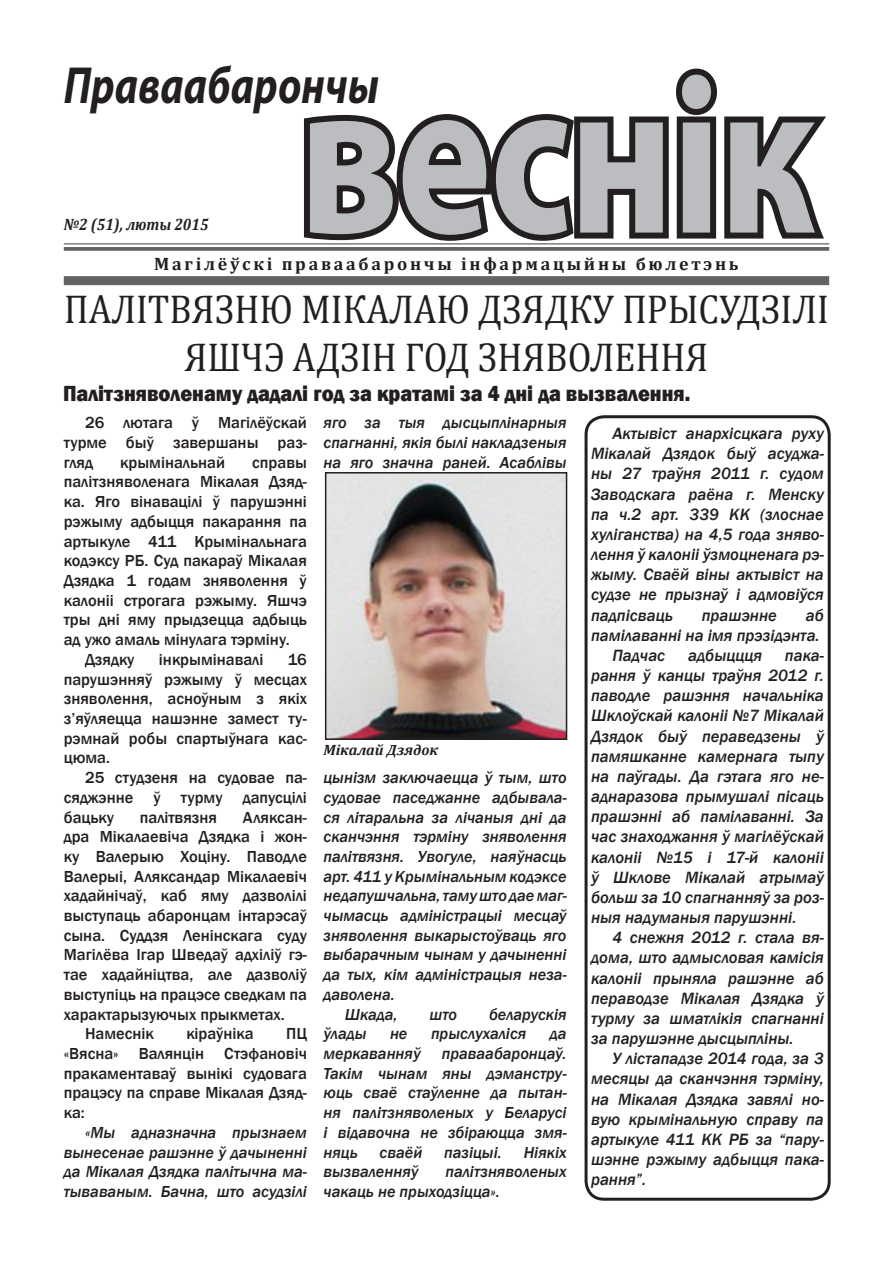
<style>
.page{position:relative;width:893px;height:1263px;background:#fff}
.page>*{position:absolute;margin:0;border:0;box-sizing:border-box;transform-origin:0 0}
.t1{font:700 225px "Myriad Pro";letter-spacing:-.01em;color:#bcbdc0;scale:.8 1}
.t2{font:italic 700 52.5px "Myriad Pro";color:#231f20;scale:.8 1}
.t3{font:40.5px/48.6px "Cambria Math";color:#231f20;text-align:center;scale:.9 1}
.t4{font:800 22.5px "Franklin Gothic";color:#231f20;scale:.9 1}
.t5{font:700 18px "Cambria";letter-spacing:.15em;color:#231f20}
.t6{font:italic 500 16.8px/20.1px "Franklin Gothic";color:#231f20;text-align:justify}
.t7{font:italic 700 16.5px "Cambria";color:#231f20;scale:.9 1}
.t8{font:500 16.35px/19.6px "Franklin Gothic";color:#231f20;text-align:justify}
.t9{font:italic 500 16.35px/19.6px "Franklin Gothic";color:#231f20;text-align:justify}
.t10{font:italic 700 15px "Cambria";color:#231f20}
</style>
<div class="page">
<svg style="left:296px;top:68px;width:534px;height:177px"></svg>
<hr style="left:64px;top:243px;width:765px;height:1px;background:#636366">
<svg style="left:64px;top:247px;width:765px;height:4px;background:#6c6c6f"></svg>
<div style="left:64px;top:276px;width:765px;height:9px;background:#636366"></div>
<img style="left:328px;top:475px;width:236px;height:262px">
<div style="left:325px;top:472px;width:242px;height:268px;border:2px solid #231f20"></div>
<div style="left:585px;top:415px;width:246px;height:786px;border:3px solid #231f20;border-radius:18px"></div>
<p class="t2" style="left:64px;top:51px;width:395px">Праваабарончы</p>
<p class="t1" style="left:299px;top:10px;width:646px">веснiк</p>
<p class="t7" style="left:64px;top:213px;width:162px">№2 (51), люты 2015</p>
<p class="t5" style="left:154px;top:251px;width:586px">Магілёўскі праваабарончы інфармацыйны бюлетэнь</p>
<p class="t3" style="left:64px;top:284px;width:851px">ПАЛІТВЯЗНЮ МІКАЛАЮ ДЗЯДКУ ПРЫСУДЗІЛІ<br>ЯШЧЭ АДЗІН ГОД ЗНЯВОЛЕННЯ</p>
<p class="t4" style="left:63px;top:379px;width:698px">Палітзняволенаму дадалі год за кратамі за 4 дні да вызвалення.</p>
<p class="t8" style="left:64px;top:413px;width:245px;text-indent:21px">26 лютага ў Магілёўскай турме быў завершаны раз&shy;гляд</p>
<p class="t8" style="left:120px;top:453px;width:106px">крымінальнай</p>
<p class="t8" style="left:64px;top:453px;width:245px;text-indent:189px">справы палітзняволенага Мікалая Дзяд&shy;ка. Яго вінавацілі ў парушэнні рэжыму адбыцця пакарання па артыкуле 411 Крымінальнага кодэксу РБ. Суд пакараў Мікалая Дзядка 1 годам зняволення ў калоніі строгага рэжыму. Яшчэ тры дні яму прыдзецца адбыць ад ужо амаль мінулага тэрміну.</p>
<p class="t8" style="left:85px;top:650px;width:51px">Дзядку</p>
<p class="t8" style="left:159px;top:650px;width:106px">інкрымінавалі</p>
<p class="t8" style="left:64px;top:650px;width:245px;text-indent:224px">16 парушэнняў рэжыму ў месцах зняволення, асноўным з якіх з’яўляецца нашэнне замест ту&shy;рэмнай робы спартыўнага кас&shy;цюма.</p>
<p class="t8" style="left:64px;top:768px;width:245px;text-indent:21px">25 студзеня на судовае па&shy;сяджэнне ў турму дапусцілі бацьку</p>
<p class="t8" style="left:64px;top:807px;width:245px;text-indent:179px">Аляксан&shy;дра Мікалаевіча Дзядка і жон&shy;ку Валерыю Хоціну. Паводле Валерыі, Аляксандар Мікалаевіч хадайнічаў, каб яму дазволілі выступаць абаронцам інтарэсаў сына. Суддзя Ленінскага суду Магілёва Ігар Шведаў адхіліў гэ&shy;тае хадайніцтва, але дазволіў выступіць на працэсе сведкам па характарызуючых прыкметах.</p>
<p class="t8" style="left:85px;top:1024px;width:70px">Намеснік</p>
<p class="t8" style="left:186px;top:1024px;width:69px">кіраўніка</p>
<p class="t8" style="left:140px;top:807px;width:79px">палітвязня</p>
<p class="t8" style="left:64px;top:1024px;width:245px;text-indent:222px">ПЦ «Вясна» Валянцін Стэфановіч пракаментаваў вынікі судовага працэсу па справе Мікалая Дзяд&shy;ка:</p>
<p class="t9" style="left:64px;top:1123px;width:245px;text-indent:21px">«Мы адназначна прызнаем вынесенае рашэнне ў дачыненні да Мікалая Дзядка палітычна ма&shy;тываваным. Бачна, што асудзілі</p>
<p class="t9" style="left:323px;top:413px;width:245px">яго за тыя дысцыплінарныя спагнанні, якія былі накладзеныя на яго значна раней. Асаблівы</p>
<p class="t10" style="left:323px;top:740px;width:116px">Мікалай Дзядок</p>
<p class="t9" style="left:323px;top:768px;width:245px">цынізм заключаецца ў тым, што судовае паседжанне адбывала&shy;ся літаральна за лічаныя дні да сканчэння тэрміну зняволення палітвязня. Увогуле, наяўнасць арт. 411 у Крымінальным кодэксе недапушчальна, таму што дае маг&shy;чымасць адміністрацыі месцаў зняволення выкарыстоўваць яго выбарачным чынам у дачыненні да тых, кім адміністрацыя неза&shy;даволена.</p>
<p class="t9" style="left:345px;top:1004px;width:54px">Шкада,</p>
<p class="t9" style="left:429px;top:1004px;width:29px">што</p>
<p class="t9" style="left:489px;top:1004px;width:79px">беларускія</p>
<p class="t9" style="left:323px;top:1024px;width:45px">ўлады</p>
<p class="t9" style="left:390px;top:1024px;width:19px">не</p>
<p class="t9" style="left:431px;top:1024px;width:97px">прыслухаліся</p>
<p class="t9" style="left:550px;top:1024px;width:18px">да</p>
<p class="t9" style="left:323px;top:1044px;width:99px">меркаванняў</p>
<p class="t9" style="left:323px;top:1044px;width:245px;text-indent:118px">праваабаронцаў.<br>Такім чынам яны дэманстру&shy;юць сваё стаўленне да пытан&shy;ня палітзняволеных у Беларусі і відавочна не збіраюцца змя&shy;няць</p>
<p class="t9" style="left:380px;top:1142px;width:44px">сваёй</p>
<p class="t9" style="left:444px;top:1142px;width:59px">пазіцыі.</p>
<p class="t9" style="left:524px;top:1142px;width:44px">Ніякіх</p>
<p class="t9" style="left:323px;top:1162px;width:97px">вызваленняў</p>
<p class="t9" style="left:323px;top:1162px;width:245px;text-indent:122px">палітзняволеных чакаць не прыходзіцца».</p>
<p class="t6" style="left:591px;top:424px;width:235px;text-indent:21px">Aктывіст анархісцкага руху Мікалай Дзядок быў асуджа&shy;ны 27 траўня 2011 г. судом Заводскага раёна г. Менску па ч.2 арт. 339 КК (злоснае хуліганства) на 4,5 года зняво&shy;лення ў калоніі ўзмоцненага рэ&shy;жыму. Сваёй віны актывіст на судзе не прызнаў і адмовіўся падпісваць</p>
<p class="t6" style="left:591px;top:605px;width:234px;text-align:right">аб<br>памілаванні на імя прэзідэнта.</p>
<p class="t6" style="left:612px;top:645px;width:54px">Падчас</p>
<p class="t6" style="left:688px;top:645px;width:75px">адбыццця</p>
<p class="t6" style="left:702px;top:605px;width:77px">прашэнне</p>
<p class="t6" style="left:591px;top:645px;width:235px;text-indent:194px">пака&shy;рання ў канцы траўня 2012 г. паводле рашэння начальніка Шклоўскай калоніі №7 Мікалай Дзядок быў пераведзены ў памяшканне камернага тыпу на паўгады. Да гэтага яго не&shy;аднаразова прымушалі пісаць прашэнні аб памілаванні. За час знаходжання ў магілёўскай калоніі №15 і 17-й калоніі ў Шклове Мікалай атрымаў больш за 10 спагнанняў за роз&shy;ныя надуманыя парушэнні.</p>
<p class="t6" style="left:591px;top:928px;width:235px;text-indent:21px">4 снежня 2012 г. стала вя&shy;дома, што адмысловая камісія калоніі прыняла рашэнне аб пераводзе Мікалая Дзядка ў турму за шматлікія спагнанні за парушэнне дысцыпліны.</p>
<p class="t6" style="left:591px;top:1049px;width:235px;text-indent:21px">У лістападзе 2014 года, за 3 месяцы да сканчэння тэрміну, на Мікалая Дзядка завялі но&shy;вую крымінальную справу па артыкуле 411 КК РБ за “пару&shy;шэнне рэжыму адбыцця пака&shy;рання”.</p>
</div>
